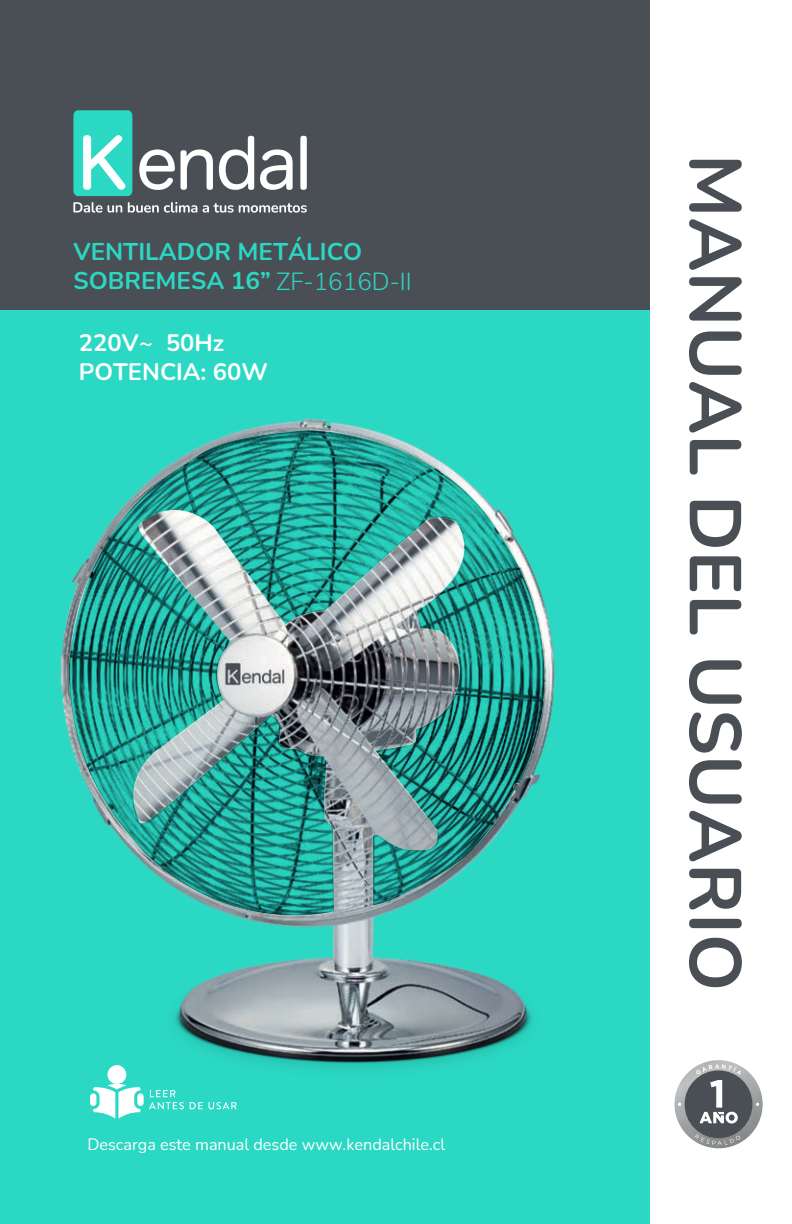
<style>
.page{position:relative;width:792px;height:1224px;background:#fff}
.page>*{position:absolute;margin:0;border:0;box-sizing:border-box;transform-origin:0 0}
.t1{font:700 73px "Nunito";color:#4a4f55}
.t2{font:700 24.2px "Nunito";color:#2bd8c4}
.t3{font:700 23.8px/28.6px "Nunito";color:#fff}
.t4{font:16.2px "Nunito";color:#fff}
.s1{font-weight:300}
</style>
<div class="page">
<div style="left:0;top:0;width:650px;height:1224px;background:#2bd8c4"></div>
<div style="left:0;top:0;width:650px;height:309px;background:#4a4f55"></div>
<svg style="left:139px;top:149px;width:36px;height:41px"></svg>
<svg style="left:181px;top:149px;width:32px;height:41px"></svg>
<svg style="left:219px;top:136px;width:35px;height:54px"></svg>
<svg style="left:260px;top:149px;width:33px;height:41px"></svg>
<svg style="left:300px;top:136px;width:7px;height:54px"></svg>
<svg style="left:73px;top:110px;width:59px;height:86px;background:#55ddce"></svg>
<svg style="left:73px;top:202px;width:49px;height:11px"></svg>
<svg style="left:128px;top:202px;width:69px;height:11px"></svg>
<svg style="left:203px;top:203px;width:104px;height:10px"></svg>
<img style="left:675px;top:1060px;width:88px;height:88px;border-radius:44px">
<div style="left:685px;top:1070px;width:67px;height:68px;background:#4a4f55;border-radius:50%"></div>
<svg style="left:695px;top:1134px;width:45px;height:11px"></svg>
<svg style="left:696px;top:1064px;width:45px;height:60px"></svg>
<img style="left:60px;top:418px;width:495px;height:700px">
<p class="t2" style="left:73px;top:234px;width:290px">VENTILADOR METÁLICO</p>
<p class="t2" style="left:73px;top:264px;width:340px">SOBREMESA 16” <span class="s1">ZF-1616D-II</span></p>
<p class="t3" style="left:79px;top:328px;width:191px">220V~ 50Hz<br>POTENCIA: 60W</p>
<p class="t4" style="left:87px;top:1133px;width:359px">Descarga este manual desde www.kendalchile.cl</p>
<p class="t1" style="left:767px;top:154px;width:839px;rotate:90deg">MANUAL DEL USUARIO</p>
</div>
